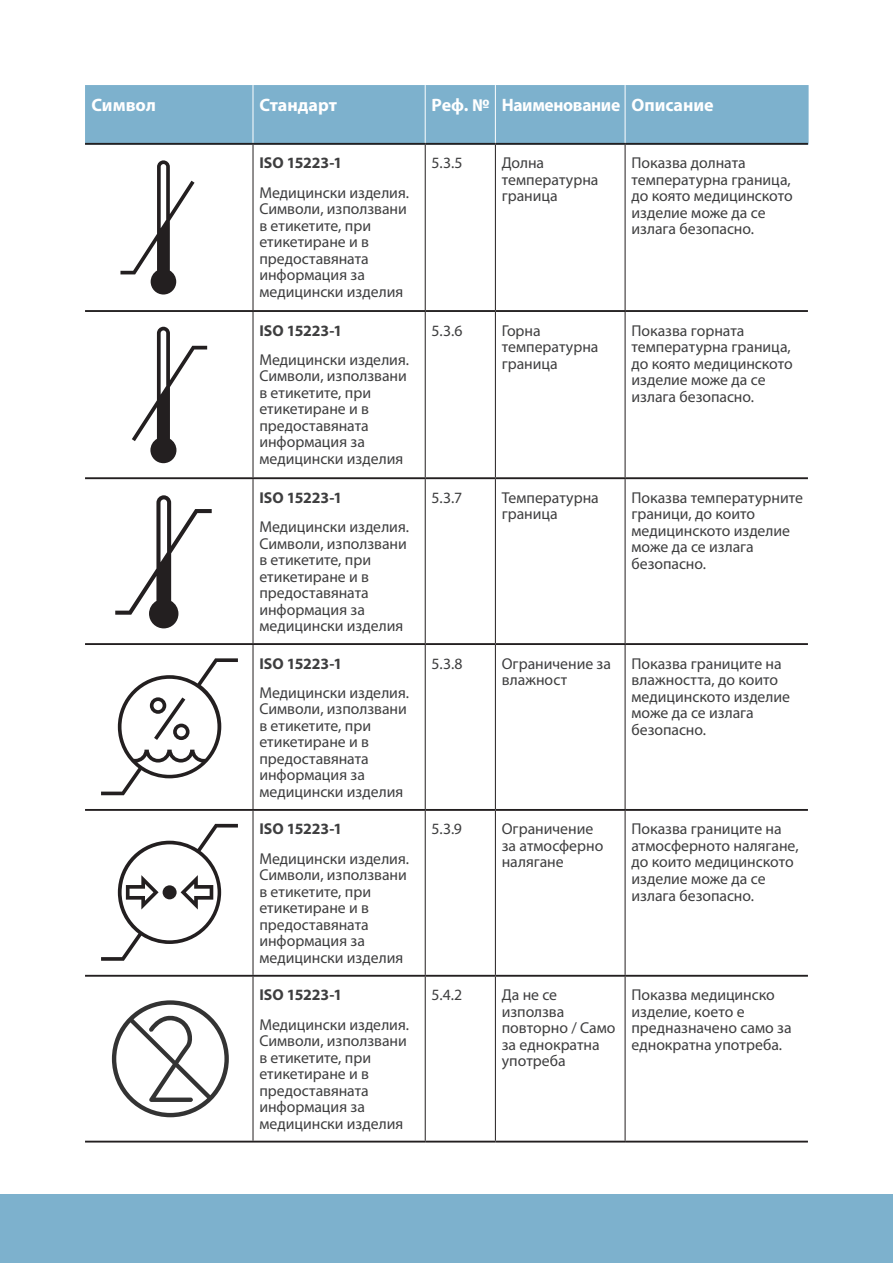
<style>
.page{position:relative;width:893px;height:1263px;background:#fff}
.page>*{position:absolute;margin:0;border:0;box-sizing:border-box;transform-origin:0 0}
.t1{font:700 18px "Myriad Pro";color:#fff}
.Table_copy{font:15.75px/16.5px "Myriad Pro";color:#3e3e3f}
.Table_copy-2{font:700 15.75px "Myriad Pro";letter-spacing:-.005em;color:#3e3e3f}
</style>
<div class="page">
<div style="left:85px;top:85px;width:724px;height:60px;background:#7db1cd"></div>
<hr style="left:253px;top:85px;width:1px;height:60px;background:#fff">
<hr style="left:425px;top:85px;width:1px;height:60px;background:#fff">
<hr style="left:495px;top:85px;width:1px;height:60px;background:#fff">
<hr style="left:625px;top:85px;width:1px;height:60px;background:#fff">
<div style="left:0;top:1194px;width:893px;height:69px;background:#7db1cd"></div>
<svg style="left:132px;top:327px;width:75px;height:136px"></svg>
<svg style="left:115px;top:495px;width:97px;height:133px"></svg>
<svg style="left:101px;top:658px;width:137px;height:137px"></svg>
<svg style="left:101px;top:824px;width:137px;height:137px"></svg>
<svg style="left:112px;top:1000px;width:117px;height:117px"></svg>
<svg style="left:120px;top:160px;width:75px;height:134px"></svg>
<hr style="left:253px;top:145px;width:1px;height:165px;background:#231f20">
<hr style="left:425px;top:145px;width:1px;height:165px;background:#231f20">
<hr style="left:495px;top:145px;width:1px;height:165px;background:#231f20">
<hr style="left:625px;top:145px;width:1px;height:165px;background:#231f20">
<hr style="left:253px;top:312px;width:1px;height:165px;background:#231f20">
<hr style="left:425px;top:312px;width:1px;height:165px;background:#231f20">
<hr style="left:495px;top:312px;width:1px;height:165px;background:#231f20">
<hr style="left:625px;top:312px;width:1px;height:165px;background:#231f20">
<hr style="left:253px;top:479px;width:1px;height:164px;background:#231f20">
<hr style="left:425px;top:479px;width:1px;height:164px;background:#231f20">
<hr style="left:495px;top:479px;width:1px;height:164px;background:#231f20">
<hr style="left:625px;top:479px;width:1px;height:164px;background:#231f20">
<hr style="left:253px;top:645px;width:1px;height:164px;background:#231f20">
<hr style="left:425px;top:645px;width:1px;height:164px;background:#231f20">
<hr style="left:495px;top:645px;width:1px;height:164px;background:#231f20">
<hr style="left:625px;top:645px;width:1px;height:164px;background:#231f20">
<hr style="left:253px;top:811px;width:1px;height:164px;background:#231f20">
<hr style="left:425px;top:811px;width:1px;height:164px;background:#231f20">
<hr style="left:495px;top:811px;width:1px;height:164px;background:#231f20">
<hr style="left:625px;top:811px;width:1px;height:164px;background:#231f20">
<hr style="left:253px;top:977px;width:1px;height:164px;background:#231f20">
<hr style="left:425px;top:977px;width:1px;height:164px;background:#231f20">
<hr style="left:495px;top:977px;width:1px;height:164px;background:#231f20">
<hr style="left:625px;top:977px;width:1px;height:164px;background:#231f20">
<hr style="left:85px;top:143px;width:168px;height:2px;background:#231f20">
<hr style="left:253px;top:143px;width:172px;height:2px;background:#231f20">
<hr style="left:425px;top:143px;width:70px;height:2px;background:#231f20">
<hr style="left:495px;top:143px;width:130px;height:2px;background:#231f20">
<hr style="left:625px;top:143px;width:183px;height:2px;background:#231f20">
<hr style="left:85px;top:310px;width:168px;height:2px;background:#231f20">
<hr style="left:253px;top:310px;width:172px;height:2px;background:#231f20">
<hr style="left:425px;top:310px;width:70px;height:2px;background:#231f20">
<hr style="left:495px;top:310px;width:130px;height:2px;background:#231f20">
<hr style="left:625px;top:310px;width:183px;height:2px;background:#231f20">
<hr style="left:85px;top:477px;width:168px;height:2px;background:#231f20">
<hr style="left:253px;top:477px;width:172px;height:2px;background:#231f20">
<hr style="left:425px;top:477px;width:70px;height:2px;background:#231f20">
<hr style="left:495px;top:477px;width:130px;height:2px;background:#231f20">
<hr style="left:625px;top:477px;width:183px;height:2px;background:#231f20">
<hr style="left:85px;top:643px;width:168px;height:2px;background:#231f20">
<hr style="left:253px;top:643px;width:172px;height:2px;background:#231f20">
<hr style="left:425px;top:643px;width:70px;height:2px;background:#231f20">
<hr style="left:495px;top:643px;width:130px;height:2px;background:#231f20">
<hr style="left:625px;top:643px;width:183px;height:2px;background:#231f20">
<hr style="left:85px;top:809px;width:168px;height:2px;background:#231f20">
<hr style="left:253px;top:809px;width:172px;height:2px;background:#231f20">
<hr style="left:425px;top:809px;width:70px;height:2px;background:#231f20">
<hr style="left:495px;top:809px;width:130px;height:2px;background:#231f20">
<hr style="left:625px;top:809px;width:183px;height:2px;background:#231f20">
<hr style="left:85px;top:975px;width:168px;height:2px;background:#231f20">
<hr style="left:253px;top:975px;width:172px;height:2px;background:#231f20">
<hr style="left:425px;top:975px;width:70px;height:2px;background:#231f20">
<hr style="left:495px;top:975px;width:130px;height:2px;background:#231f20">
<hr style="left:625px;top:975px;width:183px;height:2px;background:#231f20">
<hr style="left:85px;top:1141px;width:168px;height:1px;background:#231f20">
<hr style="left:253px;top:1141px;width:172px;height:1px;background:#231f20">
<hr style="left:425px;top:1141px;width:70px;height:1px;background:#231f20">
<hr style="left:495px;top:1141px;width:130px;height:1px;background:#231f20">
<hr style="left:625px;top:1141px;width:183px;height:1px;background:#231f20">
<p class="t1" style="left:91px;top:93px;width:66px">Символ</p>
<p class="t1" style="left:259px;top:93px;width:79px">Стандарт</p>
<p class="t1" style="left:432px;top:93px;width:284px">Реф. № Наименование Описание</p>
<p class="Table_copy-2" style="left:259px;top:153px;width:84px">ISO 15223-1</p>
<p class="Table_copy" style="left:259px;top:184px;width:151px">Медицински изделия.<br>Символи, използвани в етикетите, при етикетиране и в предоставяната информация за медицински изделия</p>
<p class="Table_copy-2" style="left:259px;top:320px;width:84px">ISO 15223-1</p>
<p class="Table_copy" style="left:259px;top:351px;width:151px">Медицински изделия.<br>Символи, използвани в етикетите, при етикетиране и в предоставяната информация за медицински изделия</p>
<p class="Table_copy-2" style="left:259px;top:487px;width:84px">ISO 15223-1</p>
<p class="Table_copy" style="left:259px;top:518px;width:151px">Медицински изделия.<br>Символи, използвани в етикетите, при етикетиране и в предоставяната информация за медицински изделия</p>
<p class="Table_copy-2" style="left:259px;top:653px;width:84px">ISO 15223-1</p>
<p class="Table_copy" style="left:259px;top:684px;width:151px">Медицински изделия.<br>Символи, използвани в етикетите, при етикетиране и в предоставяната информация за медицински изделия</p>
<p class="Table_copy-2" style="left:259px;top:819px;width:84px">ISO 15223-1</p>
<p class="Table_copy" style="left:259px;top:850px;width:151px">Медицински изделия.<br>Символи, използвани в етикетите, при етикетиране и в предоставяната информация за медицински изделия</p>
<p class="Table_copy-2" style="left:259px;top:985px;width:84px">ISO 15223-1</p>
<p class="Table_copy" style="left:259px;top:1016px;width:151px">Медицински изделия.<br>Символи, използвани в етикетите, при етикетиране и в предоставяната информация за медицински изделия</p>
<p class="Table_copy" style="left:432px;top:155px;width:33px">5.3.5</p>
<p class="Table_copy" style="left:502px;top:155px;width:98px">Долна температурна граница</p>
<p class="Table_copy" style="left:631px;top:155px;width:163px">Показва долната температурна граница, до която медицинското изделие може да се излага безопасно.</p>
<p class="Table_copy" style="left:432px;top:322px;width:32px">5.3.6</p>
<p class="Table_copy" style="left:502px;top:322px;width:98px">Горна температурна граница</p>
<p class="Table_copy" style="left:631px;top:322px;width:163px">Показва горната температурна граница, до която медицинското изделие може да се излага безопасно.</p>
<p class="Table_copy" style="left:432px;top:489px;width:32px">5.3.7</p>
<p class="Table_copy" style="left:502px;top:489px;width:99px">Температурна граница</p>
<p class="Table_copy" style="left:631px;top:489px;width:173px">Показва температурните граници, до които медицинското изделие може да се излага безопасно.</p>
<p class="Table_copy" style="left:432px;top:655px;width:32px">5.3.8</p>
<p class="Table_copy" style="left:502px;top:655px;width:111px">Ограничение за влажност</p>
<p class="Table_copy" style="left:631px;top:655px;width:160px">Показва границите на влажността, до които медицинското изделие може да се излага безопасно.</p>
<p class="Table_copy" style="left:432px;top:821px;width:32px">5.3.9</p>
<p class="Table_copy" style="left:502px;top:821px;width:103px">Ограничение за атмосферно налягане</p>
<p class="Table_copy" style="left:631px;top:821px;width:169px">Показва границите на атмосферното налягане, до които медицинското изделие може да се излага безопасно.</p>
<p class="Table_copy" style="left:432px;top:986px;width:32px">5.4.2</p>
<p class="Table_copy" style="left:502px;top:986px;width:115px">Да не се използва повторно / Само за еднократна употреба</p>
<p class="Table_copy" style="left:631px;top:986px;width:162px">Показва медицинско изделие, което е предназначено само за еднократна употреба.</p>
</div>
